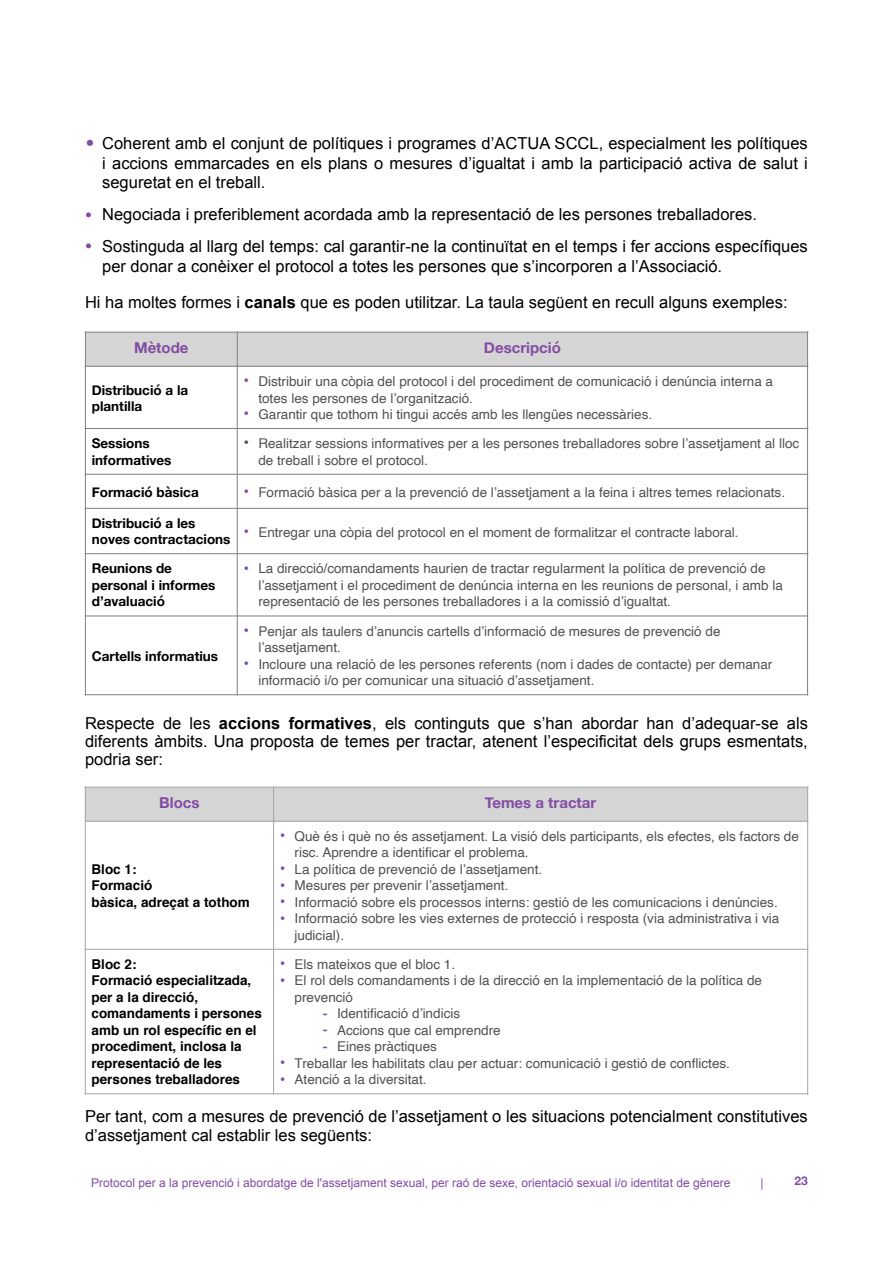
<style>
.page{position:relative;width:893px;height:1263px;background:#fff}
.page>*{position:absolute;margin:0;border:0;box-sizing:border-box;transform-origin:0 0}
.t1{font:16.5px/19.8px "Arial";color:#000;text-align:justify}
.t2{font:700 15px "Helvetica Neue";color:#834ca4}
.t3{font:13.5px/16.5px "Helvetica";color:#515151}
.t4{font:700 13.5px/16.5px "Helvetica";color:#000}
.t5{font:700 13.5px/16.5px "Helvetica Neue";color:#000}
.t6{font:12px "Arial";color:#834ca4}
.t7{font:700 12px "Helvetica Neue";color:#834ca4}
.s1{font-family:"Calibri";font-size:19.8px;color:#834ca4}
.s2{font-size:19.8px;color:#834ca4}
.s3{font-weight:700}
.s4{font-size:16.2px;color:#834ca4}
.s5{font-size:16.2px}
.s6{font-family:"Helvetica Neue";font-weight:700;color:#000}
</style>
<div class="page">
<div style="left:85px;top:332px;width:152px;height:34px;background:#d5d5d5"></div>
<div style="left:237px;top:332px;width:571px;height:34px;background:#d5d5d5"></div>
<hr style="left:237px;top:331px;width:1px;height:364px;background:#808080">
<hr style="left:85px;top:366px;width:723px;height:1px;background:#808080">
<hr style="left:85px;top:428px;width:723px;height:1px;background:#808080">
<hr style="left:85px;top:474px;width:723px;height:1px;background:#808080">
<hr style="left:85px;top:508px;width:723px;height:1px;background:#808080">
<hr style="left:85px;top:553px;width:723px;height:1px;background:#808080">
<hr style="left:85px;top:616px;width:723px;height:1px;background:#808080">
<hr style="left:85px;top:331px;width:1px;height:364px;background:#808080">
<hr style="left:807px;top:331px;width:1px;height:364px;background:#808080">
<hr style="left:85px;top:332px;width:723px;height:1px;background:#808080">
<hr style="left:85px;top:694px;width:723px;height:1px;background:#808080">
<div style="left:85px;top:787px;width:189px;height:34px;background:#d5d5d5"></div>
<div style="left:274px;top:787px;width:534px;height:34px;background:#d5d5d5"></div>
<hr style="left:273px;top:786px;width:1px;height:308px;background:#a6a6a6">
<hr style="left:85px;top:821px;width:723px;height:1px;background:#a6a6a6">
<hr style="left:85px;top:949px;width:723px;height:1px;background:#a6a6a6">
<hr style="left:85px;top:786px;width:1px;height:308px;background:#a6a6a6">
<hr style="left:807px;top:786px;width:1px;height:308px;background:#a6a6a6">
<hr style="left:85px;top:787px;width:723px;height:1px;background:#a6a6a6">
<hr style="left:85px;top:1093px;width:723px;height:1px;background:#a6a6a6">
<p class="t1" style="left:102px;top:133px;width:707px;text-indent:-17px"><span class="s1">d</span> Coherent amb el conjunt de polítiques i programes d’ACTUA SCCL, especialment les polítiques i accions emmarcades en els plans o mesures d’igualtat i amb la participació activa de salut i seguretat en el treball.</p>
<p class="t1" style="left:85px;top:205px;width:673px"><span class="s2">•</span> Negociada i preferiblement acordada amb la representació de les persones treballadores.</p>
<p class="t1" style="left:102px;top:236px;width:707px;text-indent:-17px"><span class="s2">•</span> Sostinguda al llarg del temps: cal garantir-ne la continuïtat en el temps i fer accions específiques per donar a conèixer el protocol a totes les persones que s’incorporen a l’Associació.</p>
<p class="t1" style="left:85px;top:292px;width:704px">Hi ha moltes formes i <span class="s3">canals</span> que es poden utilitzar. La taula següent en recull alguns exemples:</p>
<p class="t2" style="left:134px;top:336px;width:56px">Mètode</p>
<p class="t2" style="left:484px;top:336px;width:78px">Descripció</p>
<p class="t5" style="left:92px;top:382px;width:98px">Distribució a la plantilla</p>
<p class="t3" style="left:258px;top:373px;width:516px;text-indent:-15px"><span class="s4">•</span> Distribuir una còpia del protocol i del procediment de comunicació i denúncia interna a totes les persones de l’organització.</p>
<p class="t3" style="left:244px;top:406px;width:410px"><span class="s4">•</span> Garantir que tothom hi tingui accés amb les llengües necessàries.</p>
<p class="t5" style="left:92px;top:435px;width:81px">Sessions informatives</p>
<p class="t3" style="left:258px;top:436px;width:542px;text-indent:-15px"><span class="s5">•</span> Realitzar sessions informatives per a les persones treballadores sobre l’assetjament al lloc de treball i sobre el protocol.</p>
<p class="t5" style="left:92px;top:484px;width:108px">Formació bàsica</p>
<p class="t3" style="left:244px;top:484px;width:543px"><span class="s4">•</span> Formació bàsica per a la prevenció de l’assetjament a la feina i altres temes relacionats.</p>
<p class="t5" style="left:92px;top:515px;width:105px">Distribució a les</p>
<p class="t3" style="left:92px;top:524px;width:648px"><span class="s6">noves contractacions</span> <span class="s4">•</span> Entregar una còpia del protocol en el moment de formalitzar el contracte laboral.</p>
<p class="t5" style="left:92px;top:560px;width:125px">Reunions de personal i informes d’avaluació</p>
<p class="t3" style="left:258px;top:561px;width:526px;text-indent:-15px"><span class="s4">•</span> La direcció/comandaments haurien de tractar regularment la política de prevenció de l’assetjament i el procediment de denúncia interna en les reunions de personal, i amb la representació de les persones treballadores i a la comissió d’igualtat.</p>
<p class="t5" style="left:92px;top:648px;width:128px">Cartells informatius</p>
<p class="t3" style="left:258px;top:623px;width:464px;text-indent:-15px"><span class="s4">•</span> Penjar als taulers d’anuncis cartells d’informació de mesures de prevenció de l’assetjament.</p>
<p class="t3" style="left:258px;top:656px;width:515px;text-indent:-15px"><span class="s4">•</span> Incloure una relació de les persones referents (nom i dades de contacte) per demanar informació i/o per comunicar una situació d’assetjament.</p>
<p class="t1" style="left:85px;top:714px;width:724px;line-height:18px">Respecte de les <span class="s3">accions formatives</span>, els continguts que s’han abordar han d’adequar-se als diferents àmbits. Una proposta de temes per tractar, atenent l’especificitat dels grups esmentats, podria ser:</p>
<p class="t2" style="left:159px;top:790px;width:42px">Blocs</p>
<p class="t2" style="left:485px;top:790px;width:113px">Temes a tractar</p>
<p class="t4" style="left:92px;top:861px;width:160px">Bloc 1:<br>Formació<br>bàsica, adreçat a tothom</p>
<p class="t3" style="left:295px;top:828px;width:506px;text-indent:-15px"><span class="s4">•</span> Què és i què no és assetjament. La visió dels participants, els efectes, els factors de risc. Aprendre a identificar el problema.</p>
<p class="t3" style="left:280px;top:861px;width:264px"><span class="s4">•</span> La política de prevenció de l’assetjament.</p>
<p class="t3" style="left:280px;top:878px;width:230px"><span class="s4">•</span> Mesures per prevenir l’assetjament.</p>
<p class="t3" style="left:280px;top:894px;width:499px"><span class="s4">•</span> Informació sobre els processos interns: gestió de les comunicacions i denúncies.</p>
<p class="t3" style="left:295px;top:911px;width:486px;text-indent:-15px"><span class="s4">•</span> Informació sobre les vies externes de protecció i resposta (via administrativa i via judicial).</p>
<p class="t4" style="left:92px;top:956px;width:172px">Bloc 2:<br>Formació especialitzada, per a la direcció, comandaments i persones amb un rol específic en el procediment, inclosa la representació de les persones treballadores</p>
<p class="t3" style="left:280px;top:956px;width:177px"><span class="s4">•</span> Els mateixos que el bloc 1.</p>
<p class="t3" style="left:295px;top:973px;width:469px;text-indent:-15px"><span class="s4">•</span> El rol dels comandaments i de la direcció en la implementació de la política de prevenció</p>
<p class="t3" style="left:322px;top:1006px;width:139px"><span class="s4">-</span> Identificació d’indicis</p>
<p class="t3" style="left:322px;top:1022px;width:180px"><span class="s4">-</span> Accions que cal emprendre</p>
<p class="t3" style="left:322px;top:1039px;width:116px"><span class="s4">-</span> Eines pràctiques</p>
<p class="t3" style="left:280px;top:1055px;width:452px"><span class="s4">•</span> Treballar les habilitats clau per actuar: comunicació i gestió de conflictes.</p>
<p class="t3" style="left:280px;top:1072px;width:148px"><span class="s4">•</span> Atenció a la diversitat.</p>
<p class="t1" style="left:85px;top:1106px;width:724px">Per tant, com a mesures de prevenció de l’assetjament o les situacions potencialment constitutives d’assetjament cal establir les següents:</p>
<p class="t6" style="left:91px;top:1175px;width:641px">Protocol per a la prevenció i abordatge de l'assetjament sexual, per raó de sexe, orientació sexual i/o identitat de gènere</p>
<p class="t6" style="left:760px;top:1175px;width:5px">|</p>
<p class="t7" style="left:795px;top:1171px;width:15px">23</p>
</div>
